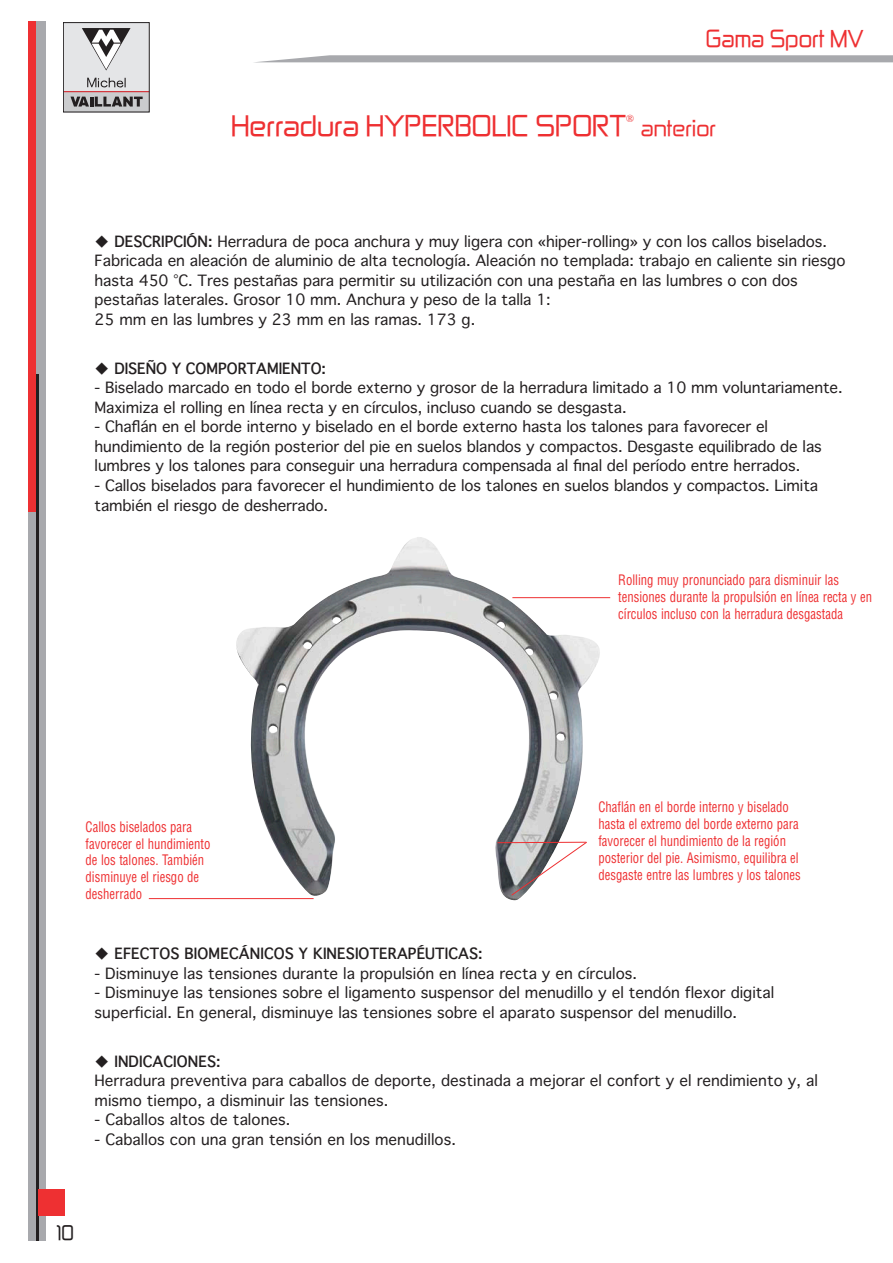
<style>
.page{position:relative;width:893px;height:1263px;background:#fff}
.page>*{position:absolute;margin:0;border:0;box-sizing:border-box;transform-origin:0 0}
.t1{font:25.5px "Zekton";color:#ee3032;scale:1.05 1}
.t2{font:21px "Zekton";color:#ee3032}
.t3{font:19.5px "Zekton";color:#ee3032;scale:1.05 1}
.t4{font:18px "Zekton";color:#231f20}
.t5{font:15px/19.5px "Thonburi";letter-spacing:-.005em;color:#231f20}
.t6{font:700 15px "Thonburi";color:#231f20}
.t7{font:condensed 14.1px/17px "Helvetica";color:#ee3032;scale:.9 1}
.t8{font:10.5px "Times";color:#ee3032}
.s1{font-weight:700}
</style>
<div class="page">
<div style="left:29px;top:21px;width:17px;height:1220px;background:#a8a9ad"></div>
<div style="left:29px;top:21px;width:7px;height:491px;background:#ee3032"></div>
<hr style="left:36px;top:374px;width:3px;height:867px;background:#231f20">
<svg style="left:254px;top:55px;width:639px;height:8px;background:#b6b7ba"></svg>
<div style="left:63px;top:23px;width:86px;height:89px;background:#e4e5e7"></div>
<div style="left:63px;top:91px;width:86px;height:21px;background:linear-gradient(to right,#cbccce,#cbccce)"></div>
<svg style="left:82px;top:28px;width:49px;height:42px"></svg>
<svg style="left:87px;top:78px;width:39px;height:10px"></svg>
<hr style="left:63px;top:91px;width:86px;height:1px;background:#d7171f">
<svg style="left:71px;top:97px;width:72px;height:10px"></svg>
<div style="left:63px;top:22px;width:87px;height:90px;border:1px solid #231f20"></div>
<div style="left:39px;top:1189px;width:26px;height:27px;background:#ee3032"></div>
<img style="left:230px;top:537px;width:371px;height:363px">
<hr style="left:512px;top:597px;width:98px;height:1px;background:#ee3032">
<hr style="left:149px;top:898px;width:165px;height:1px;background:#ee3032">
<svg style="left:497px;top:841px;width:90px;height:55px"></svg>
<p class="t2" style="left:706px;top:24px;width:159px">Gama Sport MV</p>
<p class="t1" style="left:231px;top:108px;width:378px">Herradura HYPERBOLIC SPORT</p>
<p class="t8" style="left:626px;top:109px;width:9px">®</p>
<p class="t3" style="left:641px;top:115px;width:73px">anterior</p>
<p class="t5" style="left:95px;top:231px;width:752px">◆ <span class="s1">DESCRIPCIÓN:</span> Herradura de poca anchura y muy ligera con «hiper-rolling» y con los callos biselados.<br>Fabricada en aleación de aluminio de alta tecnología. Aleación no templada: trabajo en caliente sin riesgo hasta 450 °C. Tres pestañas para permitir su utilización con una pestaña en las lumbres o con dos pestañas laterales. Grosor 10 mm. Anchura y peso de la talla 1:</p>
<p class="t5" style="left:95px;top:309px;width:382px">25 mm en las lumbres y 23 mm en las ramas. 173 g.</p>
<p class="t6" style="left:95px;top:356px;width:233px">◆ DISEÑO Y COMPORTAMIENTO:</p>
<p class="t5" style="left:95px;top:378px;width:749px">- Biselado marcado en todo el borde externo y grosor de la herradura limitado a 10 mm voluntariamente.<br>Maximiza el rolling en línea recta y en círculos, incluso cuando se desgasta.</p>
<p class="t5" style="left:95px;top:417px;width:729px">- Chaflán en el borde interno y biselado en el borde externo hasta los talones para favorecer el hundimiento de la región posterior del pie en suelos blandos y compactos. Desgaste equilibrado de las lumbres y los talones para conseguir una herradura compensada al final del período entre herrados.</p>
<p class="t5" style="left:95px;top:476px;width:725px">- Callos biselados para favorecer el hundimiento de los talones en suelos blandos y compactos. Limita también el riesgo de desherrado.</p>
<p class="t7" style="left:618px;top:571px;width:284px">Rolling muy pronunciado para disminuir las tensiones durante la propulsión en línea recta y en círculos incluso con la herradura desgastada</p>
<p class="t7" style="left:86px;top:818px;width:140px">Callos biselados para favorecer el hundimiento de los talones. También disminuye el riesgo de desherrado</p>
<p class="t7" style="left:598px;top:799px;width:226px">Chaflán en el borde interno y biselado hasta el extremo del borde externo para favorecer el hundimiento de la región posterior del pie. Asimismo, equilibra el desgaste entre las lumbres y los talones</p>
<p class="t6" style="left:95px;top:941px;width:390px">◆ EFECTOS BIOMECÁNICOS Y KINESIOTERAPÉUTICAS:</p>
<p class="t5" style="left:95px;top:963px;width:544px">- Disminuye las tensiones durante la propulsión en línea recta y en círculos.</p>
<p class="t5" style="left:95px;top:983px;width:681px">- Disminuye las tensiones sobre el ligamento suspensor del menudillo y el tendón flexor digital superficial. En general, disminuye las tensiones sobre el aparato suspensor del menudillo.</p>
<p class="t6" style="left:95px;top:1049px;width:128px">◆ INDICACIONES:</p>
<p class="t5" style="left:95px;top:1071px;width:725px">Herradura preventiva para caballos de deporte, destinada a mejorar el confort y el rendimiento y, al mismo tiempo, a disminuir las tensiones.</p>
<p class="t5" style="left:95px;top:1110px;width:197px">- Caballos altos de talones.</p>
<p class="t5" style="left:95px;top:1129px;width:363px">- Caballos con una gran tensión en los menudillos.</p>
<p class="t4" style="left:56px;top:1221px;width:19px">10</p>
</div>
